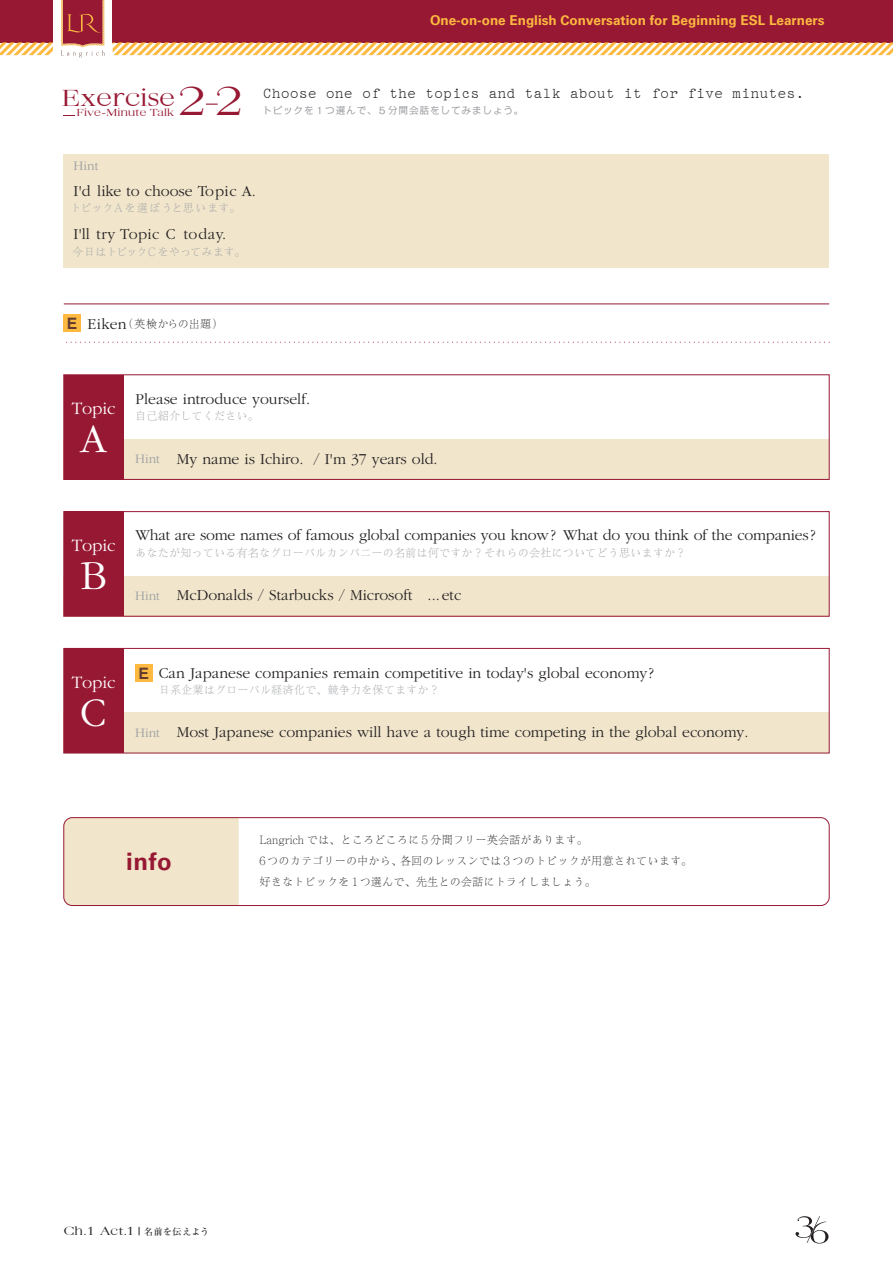
<style>
.page{position:relative;width:893px;height:1263px;background:#fff}
.page>*{position:absolute;margin:0;border:0;box-sizing:border-box;transform-origin:0 0}
.t1{font:300 42px "Garamond";color:#fff}
.t2{font:300 40.5px "Quantas Broad";color:#971833}
.t3{font:300 24px "Quantas Broad";color:#971833}
.t4{font:700 24px "Univers";color:#971833}
.t5{font:300 18px "Garamond";color:#fff}
.t6{font:300 15.75px "Garamond";color:#231f20}
.t7{font:300 15.75px "Garamond";letter-spacing:.02em;color:#231f20}
.t8{font:700 15.75px "Helvetica";color:#623a2f}
.t9{font:15px "Pica 10 Pitch BT";color:#231f20}
.t10{font:700 13.5px "Univers";color:#fdb940}
.t11{font:300 13.5px "Garamond";color:#9d9fa2}
.t12{font:300 12px "Quantas Broad";color:#231f20}
.t13{font:300 11.25px/21px "Jomin Std";color:#231f20}
.t14{font:300 11.25px "Jomin Std";color:#9d9fa2}
.t15{font:300 11.25px "Jomin Std";letter-spacing:.05em;color:#9d9fa2}
.t16{font:300 10.5px "Quantas Broad";color:#971833}
.t17{font:9.75px "Kakumin Pro";letter-spacing:.075em;color:#9d9fa2}
.s1{font-family:"Helvetica";font-weight:700;font-size:15.75px;color:#623a2f}
.s2{font-family:"Garamond";font-size:15.75px}
.s3{font-size:13.5px;color:#9d9fa2}
.s4{font-family:"Ryumin Pro";font-weight:500;font-size:9px}
</style>
<div class="page">
<svg style="left:0;top:0;width:893px;height:57px;background:#b24d52"></svg>
<svg style="left:795px;top:1216px;width:33px;height:27px"></svg>
<svg style="left:63px;top:115px;width:12px;height:1px"></svg>
<svg style="left:206px;top:104px;width:12px;height:1px"></svg>
<div style="left:64px;top:818px;width:175px;height:87px;background:#f1e6cc"></div>
<div style="left:64px;top:817px;width:765px;height:89px;border:1px solid #971833;border-radius:9px"></div>
<div style="left:64px;top:154px;width:765px;height:114px;background:#f1e6cc"></div>
<div style="left:64px;top:439px;width:765px;height:40px;background:#f1e6cc"></div>
<div style="left:64px;top:375px;width:765px;height:105px;border:1px solid #971833"></div>
<div style="left:64px;top:375px;width:59px;height:104px;background:#971833"></div>
<div style="left:64px;top:576px;width:765px;height:40px;background:#f1e6cc"></div>
<div style="left:64px;top:511px;width:765px;height:105px;border:1px solid #971833"></div>
<div style="left:64px;top:512px;width:59px;height:104px;background:#971833"></div>
<div style="left:64px;top:713px;width:765px;height:40px;background:#f1e6cc"></div>
<div style="left:64px;top:648px;width:765px;height:105px;border:1px solid #971833"></div>
<div style="left:64px;top:648px;width:59px;height:105px;background:#971833"></div>
<hr style="left:64px;top:304px;width:765px;height:1px;background:#971833">
<svg style="left:66px;top:342px;width:763px;height:1px"></svg>
<div style="left:64px;top:315px;width:17px;height:17px;background:#fdb940"></div>
<div style="left:135px;top:664px;width:17px;height:17px;background:#fdb940"></div>
<p class="t10" style="left:430px;top:13px;width:396px">One-on-one English Conversation for Beginning ESL Learners</p>
<h2 class="t2" style="left:177px;top:78px;width:69px">22</h2>
<h3 class="t3" style="left:62px;top:84px;width:115px">Exercise</h3>
<p class="t16" style="left:76px;top:106px;width:99px">Five-Minute Talk</p>
<p class="t9" style="left:263px;top:85px;width:543px">Choose one of the topics and talk about it for five minutes.</p>
<p class="t17" style="left:262px;top:103px;width:263px">トピックを１つ選んで、５分間会話をしてみましょう。</p>
<p class="t11" style="left:74px;top:158px;width:26px">Hint</p>
<p class="t15" style="left:70px;top:198px;width:172px">トピックAを選ぼうと思います。</p>
<p class="t14" style="left:72px;top:242px;width:175px">今日はトピックCをやってみます。</p>
<p class="t6" style="left:74px;top:182px;width:184px">I'd like to choose Topic A.</p>
<p class="t7" style="left:74px;top:226px;width:154px">I'll try Topic C today.</p>
<p class="t13" style="left:67px;top:312px;width:158px"><span class="s1">E</span> <span class="s2">Eiken</span>（英検からの出題）</p>
<p class="t5" style="left:72px;top:399px;width:45px">Topic</p>
<h1 class="t1" style="left:80px;top:417px;width:28px">A</h1>
<p class="t6" style="left:135px;top:391px;width:176px">Please introduce yourself.</p>
<p class="t14" style="left:135px;top:406px;width:125px">自己紹介してください。</p>
<p class="t6" style="left:135px;top:450px;width:304px"><span class="s3">Hint</span> My name is Ichiro. / I'm 37 years old.</p>
<p class="t5" style="left:72px;top:536px;width:45px">Topic</p>
<h1 class="t1" style="left:80px;top:554px;width:28px">B</h1>
<p class="t6" style="left:135px;top:527px;width:682px">What are some names of famous global companies you know ? What do you think of the companies ?</p>
<p class="t14" style="left:135px;top:543px;width:553px">あなたが知っている有名なグローバルカンパニーの名前は何ですか？それらの会社についてどう思いますか？</p>
<p class="t6" style="left:135px;top:587px;width:328px"><span class="s3">Hint</span> McDonalds / Starbucks / Microsoft ...etc</p>
<p class="t5" style="left:72px;top:673px;width:45px">Topic</p>
<h1 class="t1" style="left:80px;top:690px;width:28px">C</h1>
<p class="t8" style="left:138px;top:664px;width:12px">E</p>
<p class="t6" style="left:159px;top:664px;width:496px">Can Japanese companies remain competitive in today's global economy?</p>
<p class="t14" style="left:159px;top:680px;width:283px">日系企業はグローバル経済化で、競争力を保てますか？</p>
<p class="t6" style="left:135px;top:724px;width:615px"><span class="s3">Hint</span> Most Japanese companies will have a tough time competing in the global economy.</p>
<h3 class="t4" style="left:126px;top:847px;width:47px">info</h3>
<p class="t13" style="left:260px;top:827px;width:434px">Langrich では、ところどころに５分間フリー英会話があります。<br>6つのカテゴリーの中から、各回のレッスンでは３つのトピックが用意されています。好きなトピックを１つ選んで、先生との会話にトライしましょう。</p>
<p class="t12" style="left:64px;top:1224px;width:147px">Ch.1 Act.1 <span class="s4">名前を伝えよう</span></p>
</div>
